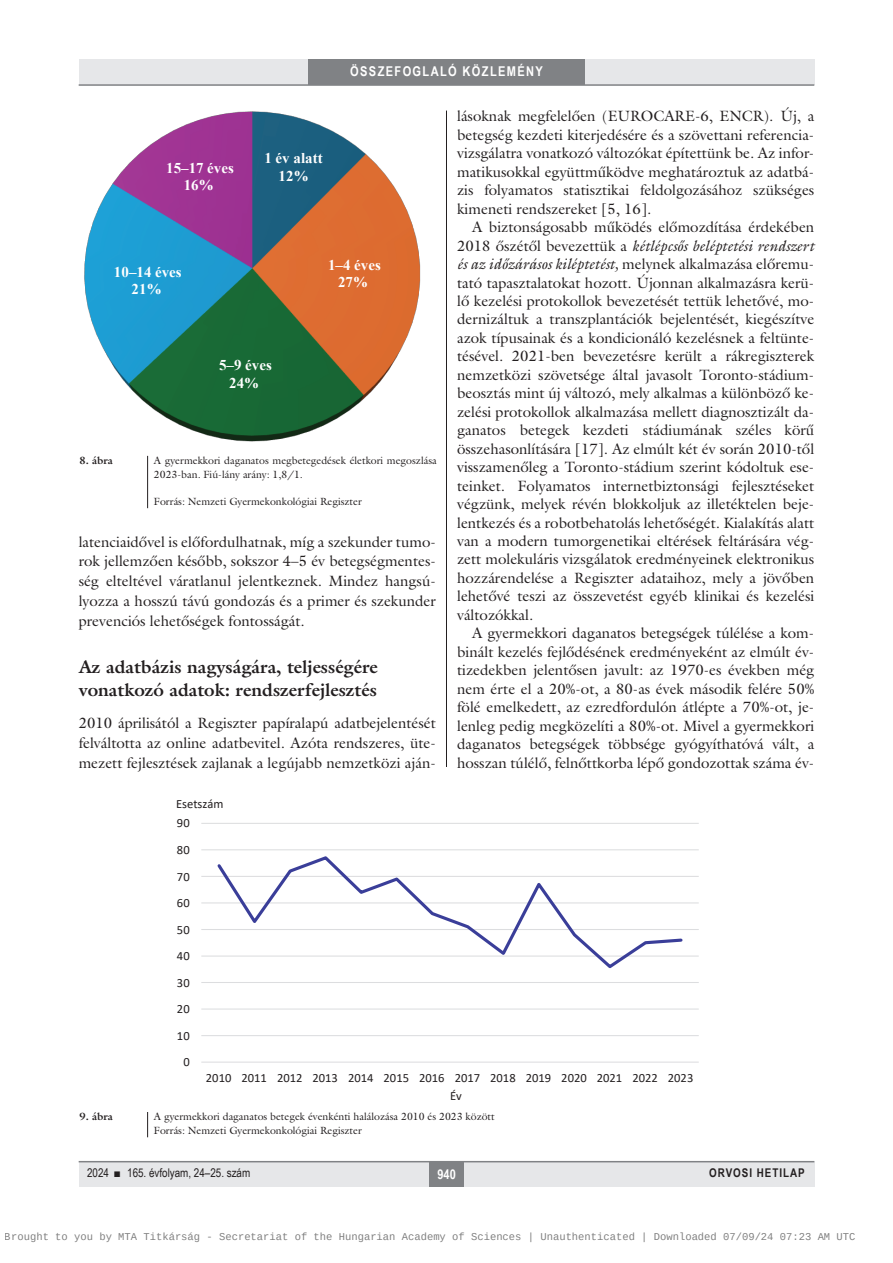
<style>
.page{position:relative;width:893px;height:1263px;background:#fff}
.page>*{position:absolute;margin:0;border:0;box-sizing:border-box;transform-origin:0 0}
.alcimbold{font:700 18px/23.4px "Galliard Reg";color:#231f20}
.Body_Text{font:15px/18.5px "Galliard Reg";color:#231f20;text-align:justify}
.Body_tompa{font:15px/18.5px "Galliard Reg";color:#231f20;text-align:justify}
.t1{font:700 15px/17.2px "Times New Roman";letter-spacing:.005em;color:#fff;text-align:center}
.t2{font:700 13.5px "Arial Narrow";letter-spacing:.1em;color:#fff}
.t3{font:12.6px/18px "Calibri";color:#231f20}
.t4{font:12px "Arial Narrow";color:#231f20}
.t5{font:700 12px "Arial Narrow";letter-spacing:.08em;color:#231f20}
.kepalairas2{font:10.5px/13.5px "Galliard Reg";color:#231f20}
.t6{font:10.5px "Liberation Mono";color:rgb(0 0 0/.5)}
.kepalairas1{font:700 10.5px "Galliard Reg";color:#231f20}
.s1{font-style:italic}
</style>
<div class="page">
<div style="left:79px;top:1161px;width:735px;height:25px;background:#e6e7e9"></div>
<hr style="left:79px;top:1161px;width:735px;height:1px;background:#808285">
<div style="left:430px;top:1161px;width:34px;height:25px;background:#808285"></div>
<div style="left:79px;top:60px;width:735px;height:25px;background:#e6e7e9"></div>
<div style="left:308px;top:60px;width:277px;height:25px;background:#808285"></div>
<hr style="left:79px;top:84px;width:735px;height:2px;background:#808285">
<hr style="left:446px;top:111px;width:1px;height:1026px;background:#231f20">
<div style="left:80px;top:767px;width:736px;height:345px;background:#fff"></div>
<hr style="left:201px;top:1035px;width:498px;height:1px;background:#dcdddf">
<hr style="left:201px;top:1008px;width:498px;height:1px;background:#dcdddf">
<hr style="left:201px;top:982px;width:498px;height:1px;background:#dcdddf">
<hr style="left:201px;top:955px;width:498px;height:1px;background:#dcdddf">
<hr style="left:201px;top:929px;width:498px;height:1px;background:#dcdddf">
<hr style="left:201px;top:902px;width:498px;height:1px;background:#dcdddf">
<hr style="left:201px;top:876px;width:498px;height:1px;background:#dcdddf">
<hr style="left:201px;top:849px;width:498px;height:1px;background:#dcdddf">
<hr style="left:201px;top:823px;width:498px;height:1px;background:#dcdddf">
<hr style="left:201px;top:1061px;width:498px;height:2px;background:#dcdddf">
<svg style="left:215px;top:856px;width:469px;height:113px"></svg>
<hr style="left:147px;top:456px;width:1px;height:52px;background:#231f20">
<img style="left:84px;top:111px;width:337px;height:331px">
<div style="left:80px;top:1112px;width:735px;height:25px;background:#fff"></div>
<svg style="left:147px;top:1112px;width:1px;height:25px"></svg>
<p class="t2" style="left:350px;top:61px;width:194px">ÖSSZEFOGLALÓ KÖZLEMÉNY</p>
<p class="t1" style="left:166px;top:159px;width:69px">15–17 éves<br>16%</p>
<p class="t1" style="left:114px;top:263px;width:69px">10–14 éves<br>21%</p>
<p class="t1" style="left:264px;top:149px;width:60px">1 év alatt<br>12%</p>
<p class="t1" style="left:328px;top:255px;width:54px">1–4 éves<br>27%</p>
<p class="t1" style="left:219px;top:356px;width:54px">5–9 éves<br>24%</p>
<p class="kepalairas1" style="left:80px;top:454px;width:35px">8. ábra</p>
<p class="kepalairas2" style="left:154px;top:454px;width:284px">A gyermekkori daganatos megbetegedések életkori megoszlása<br>2023-ban. Fiú-lány arány: 1,8/1.</p>
<p class="kepalairas2" style="left:154px;top:494px;width:209px">Forrás: Nemzeti Gyermekonkológiai Regiszter</p>
<p class="Body_Text" style="left:79px;top:531px;width:359px;line-height:19.8px">latenciaidővel is előfordulhatnak, míg a szekunder tumo&shy;rok jellemzően később, sokszor 4–5 év betegségmentes&shy;ség elteltével váratlanul jelentkeznek. Mindez hangsú&shy;lyozza a hosszú távú gondozás és a primer és szekunder prevenciós lehetőségek fontosságát.</p>
<p class="alcimbold" style="left:79px;top:655px;width:301px">Az adatbázis nagyságára, teljességére vonatkozó adatok: rendszerfejlesztés</p>
<p class="Body_tompa" style="left:79px;top:713px;width:359px;line-height:19.8px">2010 áprilisától a Regiszter papíralapú adatbejelentését felváltotta az online adatbevitel. Azóta rendszeres, üte&shy;mezett fejlesztések zajlanak a legújabb nemzetközi aján-</p>
<p class="t3" style="left:176px;top:795px;width:49px">Esetszám</p>
<p class="t3" style="left:177px;top:814px;width:14px">90</p>
<p class="t3" style="left:177px;top:840px;width:14px">80</p>
<p class="t3" style="left:177px;top:867px;width:14px">70</p>
<p class="t3" style="left:177px;top:893px;width:14px">60</p>
<p class="t3" style="left:177px;top:920px;width:14px">50</p>
<p class="t3" style="left:177px;top:947px;width:14px">40</p>
<p class="t3" style="left:177px;top:973px;width:14px">30</p>
<p class="t3" style="left:177px;top:1000px;width:14px">20</p>
<p class="t3" style="left:177px;top:1026px;width:14px">10</p>
<p class="t3" style="left:184px;top:1053px;width:8px">0</p>
<p class="Body_tompa" style="left:457px;top:107px;width:359px">lásoknak megfelelően (EUROCARE-6, ENCR). Új, a betegség kezdeti kiterjedésére és a szövettani referencia&shy;vizsgálatra vonatkozó változókat építettünk be. Az infor&shy;matikusokkal együttműködve meghatároztuk az adatbá&shy;zis folyamatos statisztikai feldolgozásához szükséges kimeneti rendszereket [5, 16].</p>
<p class="Body_Text" style="left:457px;top:218px;width:359px;text-indent:15px">A biztonságosabb működés előmozdítása érdekében 2018 őszétől bevezettük a <span class="s1">kétlépcsős beléptetési rendszert és az időzárásos kiléptetést,</span> melynek alkalmazása előremu&shy;tató tapasztalatokat hozott. Újonnan alkalmazásra kerü&shy;lő kezelési protokollok bevezetését tettük lehetővé, mo&shy;dernizáltuk a transzplantációk bejelentését, kiegészítve azok típusainak és a kondicionáló kezelésnek a feltünte&shy;tésével. 2021-ben bevezetésre került a rákregiszterek nemzetközi szövetsége által javasolt Toronto-stádium&shy;beosztás mint új változó, mely alkalmas a különböző ke&shy;zelési protokollok alkalmazása mellett diagnosztizált da&shy;ganatos betegek kezdeti stádiumának széles körű összehasonlítására [17]. Az elmúlt két év során 2010-től visszamenőleg a Toronto-stádium szerint kódoltuk ese&shy;teinket. Folyamatos internetbiztonsági fejlesztéseket végzünk, melyek révén blokkoljuk az illetéktelen beje&shy;lentkezés és a robotbehatolás lehetőségét. Kialakítás alatt van a modern tumorgenetikai eltérések feltárására vég&shy;zett molekuláris vizsgálatok eredményeinek elektronikus hozzárendelése a Regiszter adataihoz, mely a jövőben lehetővé teszi az összevetést egyéb klinikai és kezelési változókkal.</p>
<p class="Body_Text" style="left:457px;top:624px;width:359px;text-indent:15px">A gyermekkori daganatos betegségek túlélése a kom&shy;binált kezelés fejlődésének eredményeként az elmúlt év&shy;tizedekben jelentősen javult: az 1970-es években még nem érte el a 20%-ot, a 80-as évek második felére 50% fölé emelkedett, az ezredfordulón átlépte a 70%-ot, je&shy;lenleg pedig megközelíti a 80%-ot. Mivel a gyermekkori daganatos betegségek többsége gyógyíthatóvá vált, a hosszan túlélő, felnőttkorba lépő gondozottak száma év-</p>
<p class="t3" style="left:450px;top:1068px;width:245px;text-indent:-244px">2010 2011 2012 2013 2014 2015 2016 2017 2018 2019 2020 2021 2022 2023<br>Év</p>
<p class="kepalairas1" style="left:80px;top:1110px;width:35px">9. ábra</p>
<p class="kepalairas2" style="left:154px;top:1110px;width:342px">A gyermekkori daganatos betegek évenkénti halálozása 2010 és 2023 között</p>
<p class="kepalairas2" style="left:154px;top:1123px;width:209px">Forrás: Nemzeti Gyermekonkológiai Regiszter</p>
<p class="t4" style="left:87px;top:1164px;width:165px">2024 ■ 165. évfolyam, 24–25. szám</p>
<p class="t2" style="left:437px;top:1163px;width:20px">940</p>
<p class="t5" style="left:709px;top:1164px;width:97px">ORVOSI HETILAP</p>
<p class="t6" style="left:5px;top:1232px;width:852px">Brought to you by MTA Titkárság - Secretariat of the Hungarian Academy of Sciences | Unauthenticated | Downloaded 07/09/24 07:23 AM UTC</p>
</div>
